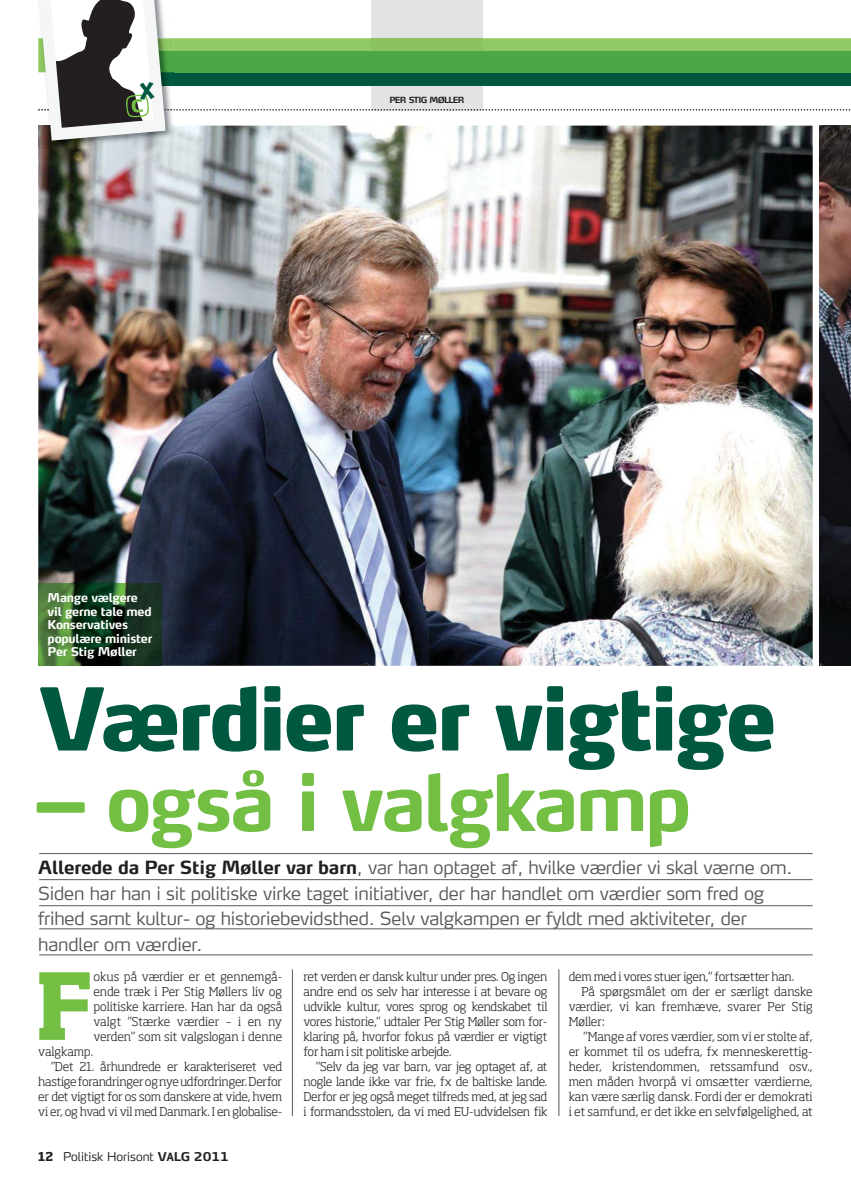
<style>
.page{position:relative;width:851px;height:1191px;background:#fff}
.page>*{position:absolute;margin:0;border:0;box-sizing:border-box;transform-origin:0 0}
.t1{font:700 90.9px "Soho Std";color:#72bf44}
.t2{font:900 85.5px "Max LF";letter-spacing:-.045em;color:#005840}
.t3{font:700 76.95px "Max LF";letter-spacing:-.04em;color:#72bf44}
.t4{font:300 18px/25.5px "Max LF";letter-spacing:-.01em;color:#58595b}
.t5{font:300 12px/15px "Soho Std";letter-spacing:-.02em;color:#231f20;text-align:justify}
.t6{font:300 12px "Soho Std";color:#231f20}
.t7{font:700 12px/13.5px "Max LF";letter-spacing:-.02em;color:#fff}
.t8{font:300 12px "Max TF";color:#231f20}
.t9{font:700 8.4px "Max LF";letter-spacing:-.085em;color:#231f20}
.s1{font-weight:900;font-size:85.5px}
.s2{font-weight:700;color:#231f20}
.s3{font-family:"Soho Std";font-weight:700}
.s4{font-weight:700}
</style>
<div class="page">
<img style="left:38px;top:141px;width:774px;height:525px">
<img style="left:38px;top:141px;width:135px;height:7px">
<hr style="left:39px;top:879px;width:773px;height:1px;background:#58595b">
<hr style="left:39px;top:853px;width:773px;height:1px;background:#58595b">
<hr style="left:39px;top:905px;width:773px;height:1px;background:#58595b">
<hr style="left:39px;top:954px;width:773px;height:1px;background:#58595b">
<hr style="left:39px;top:928px;width:773px;height:1px;background:#58595b">
<hr style="left:292px;top:969px;width:1px;height:147px;background:#58595b">
<hr style="left:558px;top:969px;width:1px;height:147px;background:#58595b">
<img style="left:819px;top:141px;width:31px;height:525px">
<img style="left:38px;top:583px;width:124px;height:83px">
<svg style="left:38px;top:0;width:812px;height:141px"></svg>
<p class="t7" style="left:48px;top:592px;width:106px">Mange vælgere vil gerne tale med<br>Konservatives populære minister<br>Per Stig Møller</p>
<p class="t9" style="left:389px;top:97px;width:77px">PER STIG MØLLER</p>
<h2 class="t2" style="left:38px;top:679px;width:740px">Værdier er vigtige</h2>
<h3 class="t3" style="left:38px;top:767px;width:654px"><span class="s1">–</span> også i valgkamp</h3>
<p class="t4" style="left:38px;top:856px;width:755px"><span class="s2">Allerede da Per Stig Møller var barn</span>, var han optaget af, hvilke værdier vi skal værne om.<br>Siden har han i sit politiske virke taget initiativer, der har handlet om værdier som fred og frihed samt kultur- og historiebevidsthed. Selv valgkampen er fyldt med aktiviteter, der handler om værdier.</p>
<p class="t5" style="left:93px;top:970px;width:190px">okus på værdier er et gennemgå&shy;ende træk i Per Stig Møllers liv og politiske karriere. Han har da også valgt ”Stærke værdier – i en ny verden” som sit valgslogan i denne</p>
<h1 class="t1" style="left:35px;top:964px;width:60px">F</h1>
<p class="t5" style="left:38px;top:1045px;width:56px">valgkamp.</p>
<p class="t5" style="left:51px;top:1060px;width:233px">”Det 21. århundrede er karakteriseret ved</p>
<p class="t5" style="left:38px;top:1075px;width:245px">hastige forandringer og nye udfordringer. Derfor</p>
<p class="t5" style="left:38px;top:1090px;width:245px">er det vigtigt for os som danskere at vide, hvem</p>
<p class="t5" style="left:38px;top:1105px;width:245px">vi er, og hvad vi vil med Danmark. I en globalise-</p>
<p class="t8" style="left:38px;top:1150px;width:192px"><span class="s3">12</span> Politisk Horisont <span class="s4">VALG 2011</span></p>
<p class="t5" style="left:303px;top:970px;width:245px">ret verden er dansk kultur under pres. Og ingen andre end os selv har interesse i at bevare og udvikle kultur, vores sprog og kendskabet til vores historie,” udtaler Per Stig Møller som for&shy;klaring på, hvorfor fokus på værdier er vigtigt for ham i sit politiske arbejde.</p>
<p class="t5" style="left:303px;top:1060px;width:245px;text-indent:13px">”Selv da jeg var barn, var jeg optaget af, at nogle lande ikke var frie, fx de baltiske lande.<br>Derfor er jeg også meget tilfreds med, at jeg sad i formandsstolen, da vi med EU-udvidelsen fik</p>
<p class="t5" style="left:568px;top:970px;width:227px">dem med i vores stuer igen,” fortsætter han.</p>
<p class="t6" style="left:581px;top:986px;width:233px">På spørgsmålet om der er særligt danske</p>
<p class="t5" style="left:568px;top:1000px;width:245px">værdier, vi kan fremhæve, svarer Per Stig</p>
<p class="t5" style="left:568px;top:1015px;width:37px">Møller:</p>
<p class="t5" style="left:583px;top:1030px;width:231px">”Mange af vores værdier, som vi er stolte af,</p>
<p class="t5" style="left:568px;top:1045px;width:245px">er kommet til os udefra, fx menneskerettig-</p>
<p class="t6" style="left:568px;top:1061px;width:245px">heder, kristendommen, retssamfund osv.,</p>
<p class="t6" style="left:568px;top:1076px;width:245px">men måden hvorpå vi omsætter værdierne,</p>
<p class="t6" style="left:568px;top:1091px;width:245px">kan være særlig dansk. Fordi der er demokrati</p>
<p class="t6" style="left:568px;top:1106px;width:245px">i et samfund, er det ikke en selvfølgelighed, at</p>
</div>
